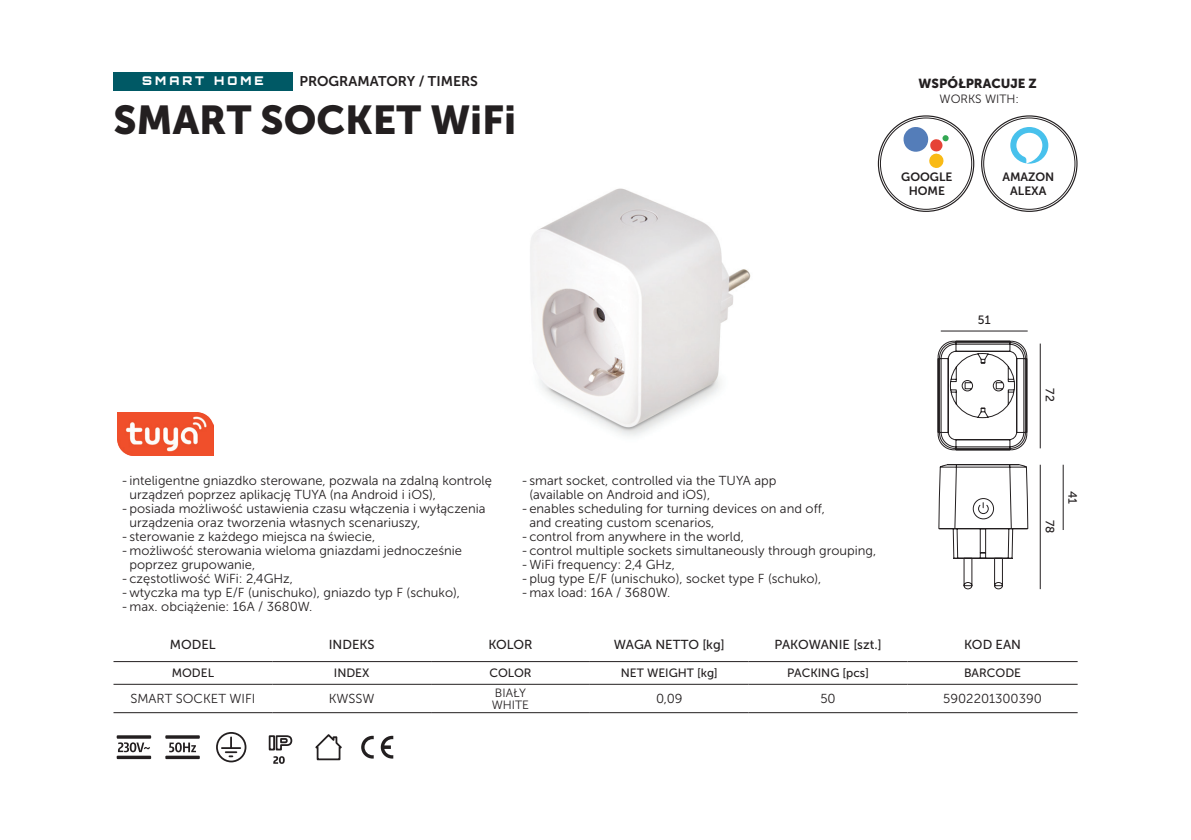
<style>
.page{position:relative;width:1191px;height:840px;background:#fff}
.page>*{position:absolute;margin:0;border:0;box-sizing:border-box;transform-origin:0 0}
.t1{font:40px "Museo Sans 900";color:#231f20}
.t2{font:14px "Museo Sans 700";color:#231f20}
.t3{font:13px "Museo Sans 300";color:#231f20}
.t4{font:13px "Museo Sans 500";color:#231f20}
.t5{font:13px "Museo Sans 900";color:#231f20}
.t6{font:12px "Museo Sans 500";color:#231f20}
.t7{font:12px/14px "Museo Sans 700";color:#231f20;text-align:center}
.t8{font:12px/12px "Museo Sans 300";color:#231f20}
.t9{font:900 12px "Orbitron";letter-spacing:.25em;color:#fff}
</style>
<div class="page">
<img style="left:530px;top:188px;width:221px;height:248px">
<div style="left:113px;top:72px;width:180px;height:18px;background:#005965"></div>
<svg style="left:113px;top:662px;width:964px;height:23px"></svg>
<div style="left:272px;top:661px;width:159px;height:23px;background:#fff"></div>
<hr style="left:113px;top:661px;width:159px;height:1px;background:#231f20">
<hr style="left:431px;top:661px;width:159px;height:1px;background:#231f20">
<hr style="left:590px;top:661px;width:158px;height:1px;background:#231f20">
<hr style="left:748px;top:661px;width:159px;height:1px;background:#231f20">
<hr style="left:907px;top:661px;width:170px;height:1px;background:#231f20">
<hr style="left:113px;top:683px;width:159px;height:1px;background:#231f20">
<hr style="left:431px;top:683px;width:159px;height:1px;background:#231f20">
<hr style="left:590px;top:683px;width:158px;height:1px;background:#231f20">
<hr style="left:748px;top:683px;width:159px;height:1px;background:#231f20">
<hr style="left:907px;top:683px;width:170px;height:1px;background:#231f20">
<hr style="left:113px;top:712px;width:159px;height:1px;background:#231f20">
<hr style="left:272px;top:712px;width:159px;height:1px;background:#231f20">
<hr style="left:431px;top:712px;width:159px;height:1px;background:#231f20">
<hr style="left:590px;top:712px;width:158px;height:1px;background:#231f20">
<hr style="left:748px;top:712px;width:159px;height:1px;background:#231f20">
<hr style="left:907px;top:712px;width:170px;height:1px;background:#231f20">
<hr style="left:272px;top:661px;width:159px;height:1px;background:#231f20">
<hr style="left:272px;top:683px;width:159px;height:1px;background:#231f20">
<svg style="left:118px;top:742px;width:32px;height:9px"></svg>
<div style="left:117px;top:734px;width:34px;height:4px;border:2px solid #231f20"></div>
<div style="left:117px;top:755px;width:34px;height:3px;border:2px solid #231f20"></div>
<div style="left:165px;top:734px;width:35px;height:4px;border:2px solid #231f20"></div>
<div style="left:165px;top:755px;width:35px;height:3px;border:2px solid #231f20"></div>
<svg style="left:169px;top:742px;width:27px;height:9px"></svg>
<svg style="left:216px;top:732px;width:31px;height:30px"></svg>
<svg style="left:268px;top:735px;width:25px;height:28px"></svg>
<svg style="left:315px;top:734px;width:27px;height:26px"></svg>
<svg style="left:361px;top:735px;width:13px;height:23px"></svg>
<svg style="left:381px;top:735px;width:12px;height:23px"></svg>
<hr style="left:940px;top:330px;width:87px;height:1px;background:#231f20">
<hr style="left:1040px;top:464px;width:1px;height:124px;background:#231f20">
<hr style="left:1062px;top:464px;width:1px;height:65px;background:#231f20">
<hr style="left:1040px;top:343px;width:1px;height:105px;background:#231f20">
<svg style="left:937px;top:340px;width:91px;height:249px"></svg>
<svg style="left:903px;top:127px;width:45px;height:41px"></svg>
<svg style="left:1010px;top:127px;width:38px;height:36px"></svg>
<img style="left:118px;top:412px;width:96px;height:43px">
<p class="t9" style="left:142px;top:73px;width:123px">SMART HOME</p>
<p class="t2" style="left:299px;top:73px;width:180px">PROGRAMATORY / TIMERS</p>
<h1 class="t1" style="left:113px;top:97px;width:404px">SMART SOCKET WiFi</h1>
<p class="t5" style="left:918px;top:76px;width:120px">WSPÓŁPRACUJE Z</p>
<p class="t8" style="left:939px;top:93px;width:81px">WORKS WITH:</p>
<p class="t7" style="left:901px;top:170px;width:53px">GOOGLE<br>HOME</p>
<p class="t7" style="left:1002px;top:170px;width:54px">AMAZON<br>ALEXA</p>
<p class="t6" style="left:978px;top:313px;width:14px">51</p>
<p class="t6" style="left:1056px;top:388px;width:15px;rotate:90deg">72</p>
<p class="t3" style="left:121px;top:473px;width:372px">-inteligentne gniazdko sterowane, pozwala na zdalną kontrolę</p>
<p class="t3" style="left:129px;top:487px;width:308px">urządzeń poprzez aplikację TUYA (na Android i iOS),</p>
<p class="t3" style="left:121px;top:501px;width:365px">-posiada możliwość ustawienia czasu włączenia i wyłączenia</p>
<p class="t3" style="left:129px;top:515px;width:292px">urządzenia oraz tworzenia własnych scenariuszy,</p>
<p class="t3" style="left:121px;top:529px;width:255px">-sterowanie z każdego miejsca na świecie,</p>
<p class="t3" style="left:121px;top:543px;width:342px">-możliwość sterowania wieloma gniazdami jednocześnie</p>
<p class="t3" style="left:129px;top:557px;width:127px">poprzez grupowanie,</p>
<p class="t3" style="left:121px;top:571px;width:173px">-częstotliwość WiFi: 2,4GHz,</p>
<p class="t3" style="left:121px;top:585px;width:340px">-wtyczka ma typ E/F (unischuko), gniazdo typ F (schuko),</p>
<p class="t3" style="left:121px;top:599px;width:192px">-max. obciążenie: 16A / 3680W.</p>
<p class="t3" style="left:521px;top:473px;width:257px">- smart socket, controlled via the TUYA app</p>
<p class="t3" style="left:529px;top:487px;width:182px">(available on Android and iOS),</p>
<p class="t3" style="left:521px;top:501px;width:305px">-enables scheduling for turning devices on and off,</p>
<p class="t3" style="left:529px;top:515px;width:186px">and creating custom scenarios,</p>
<p class="t3" style="left:521px;top:529px;width:224px">-control from anywhere in the world,</p>
<p class="t3" style="left:521px;top:543px;width:356px">-control multiple sockets simultaneously through grouping,</p>
<p class="t3" style="left:521px;top:557px;width:155px">-WiFi frequency: 2,4 GHz,</p>
<p class="t3" style="left:521px;top:571px;width:302px">-plug type E/F (unischuko), socket type F (schuko),</p>
<p class="t3" style="left:521px;top:585px;width:151px">-max load: 16A / 3680W.</p>
<p class="t6" style="left:1056px;top:519px;width:15px;rotate:90deg">78</p>
<p class="t4" style="left:170px;top:637px;width:47px">MODEL</p>
<p class="t4" style="left:329px;top:637px;width:47px">INDEKS</p>
<p class="t4" style="left:488px;top:637px;width:46px">KOLOR</p>
<p class="t4" style="left:614px;top:637px;width:112px">WAGA NETTO [kg]</p>
<p class="t4" style="left:774px;top:637px;width:109px">PAKOWANIE [szt.]</p>
<p class="t4" style="left:964px;top:637px;width:59px">KOD EAN</p>
<p class="t6" style="left:172px;top:666px;width:44px">MODEL</p>
<p class="t6" style="left:334px;top:666px;width:37px">INDEX</p>
<p class="t6" style="left:489px;top:666px;width:44px">COLOR</p>
<p class="t6" style="left:621px;top:666px;width:98px">NET WEIGHT [kg]</p>
<p class="t6" style="left:787px;top:666px;width:83px">PACKING [pcs]</p>
<p class="t6" style="left:964px;top:666px;width:59px">BARCODE</p>
<p class="t3" style="left:130px;top:691px;width:126px">SMART SOCKET WIFI</p>
<p class="t3" style="left:329px;top:691px;width:47px">KWSSW</p>
<p class="t8" style="left:492px;top:686px;width:39px">BIAŁY<br>WHITE</p>
<p class="t3" style="left:656px;top:691px;width:28px">0,09</p>
<p class="t3" style="left:820px;top:691px;width:17px">50</p>
<p class="t3" style="left:943px;top:691px;width:100px">5902201300390</p>
<p class="t6" style="left:1079px;top:490px;width:15px;rotate:90deg">41</p>
</div>
